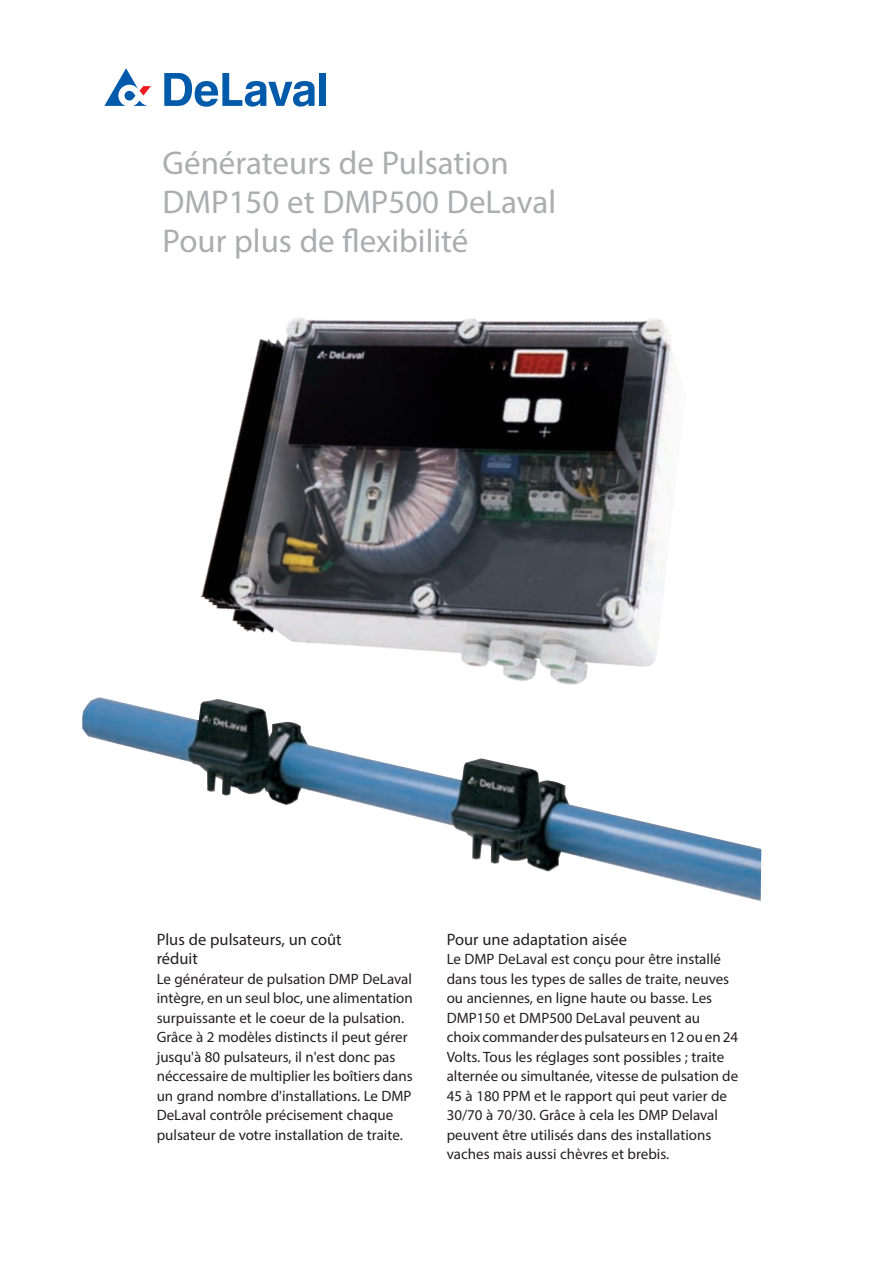
<style>
.page{position:relative;width:893px;height:1263px;background:#fff}
.page>*{position:absolute;margin:0;border:0;box-sizing:border-box;transform-origin:0 0}
.Title_DeLaval_Grey{font:33px/39px "Myriad Pro";color:#acadb1}
.Sub-title_DeLaval_Gr{font:33px "Myriad Pro";color:#acadb1}
.Sub-heading_black{font:16.5px/19.5px "Myriad Pro";color:#231f20}
.Body_text_black{font:15px/19.5px "Myriad Pro";color:#231f20}
</style>
<div class="page">
<img style="left:201px;top:317px;width:475px;height:368px">
<img style="left:82px;top:697px;width:679px;height:204px">
<div style="left:319px;top:73px;width:6px;height:33px;background:#015aaa"></div>
<svg style="left:164px;top:73px;width:151px;height:34px"></svg>
<svg style="left:104px;top:68px;width:47px;height:38px"></svg>
<p class="Title_DeLaval_Grey" style="left:163px;top:143px;width:395px">Générateurs de Pulsation<br>DMP150 et DMP500 DeLaval</p>
<p class="Sub-title_DeLaval_Gr" style="left:163px;top:221px;width:307px">Pour plus de flexibilité</p>
<p class="Sub-heading_black" style="left:157px;top:929px;width:186px">Plus de pulsateurs, un coût réduit</p>
<p class="Body_text_black" style="left:157px;top:969px;width:258px">Le générateur de pulsation DMP DeLaval intègre, en un seul bloc, une alimentation surpuissante et le coeur de la pulsation.<br>Grâce à 2 modèles distincts il peut gérer jusqu'à 80 pulsateurs, il n'est donc pas néccessaire de multiplier les boîtiers dans un grand nombre d'installations. Le DMP DeLaval contrôle précisement chaque pulsateur de votre installation de traite.</p>
<p class="Sub-heading_black" style="left:447px;top:929px;width:182px">Pour une adaptation aisée</p>
<p class="Body_text_black" style="left:447px;top:949px;width:293px">Le DMP DeLaval est conçu pour être installé dans tous les types de salles de traite, neuves ou anciennes, en ligne haute ou basse. Les DMP150 et DMP500 DeLaval peuvent au<br>choix commander des pulsateurs en 12 ou en 24<br>Volts. Tous les réglages sont possibles ; traite alternée ou simultanée, vitesse de pulsation de 45 à 180 PPM et le rapport qui peut varier de 30/70 à 70/30. Grâce à cela les DMP Delaval peuvent être utilisés dans des installations vaches mais aussi chèvres et brebis.</p>
</div>
